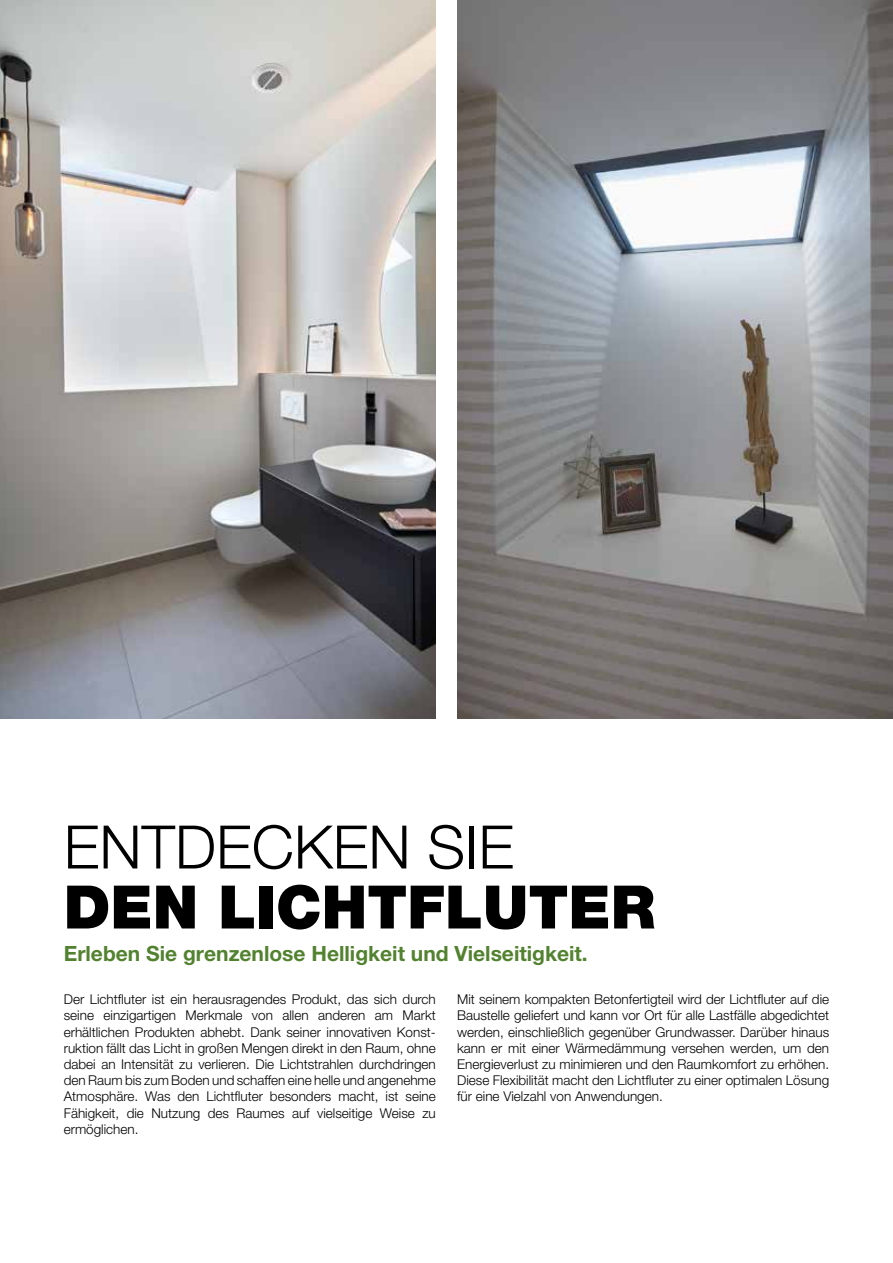
<style>
.page{position:relative;width:893px;height:1263px;background:#fff}
.page>*{position:absolute;margin:0;border:0;box-sizing:border-box;transform-origin:0 0}
.t1{font:900 60px "Helvetica Neue LT Pro";color:#000}
.t2{font:300 60px "Helvetica Neue LT Pro";color:#000}
.t3{font:700 21px "Helvetica Neue LT Pro";color:#52822f}
.t4{font:300 13.5px/16.2px "Helvetica Neue LT Pro";color:#000;text-align:justify}
</style>
<div class="page">
<img style="left:457px;top:0;width:436px;height:719px">
<img style="left:0;top:0;width:436px;height:719px">
<h1 class="t2" style="left:64px;top:810px;width:452px">ENTDECKEN SIE</h1>
<h1 class="t1" style="left:64px;top:871px;width:593px">DEN LICHTFLUTER</h1>
<h2 class="t3" style="left:64px;top:940px;width:525px">Erleben Sie grenzenlose Helligkeit und Vielseitigkeit.</h2>
<p class="t4" style="left:64px;top:991px;width:374px">Der Lichtfluter ist ein herausragendes Produkt, das sich durch seine einzigartigen Merkmale von allen anderen am Markt erhältlichen Produkten abhebt. Dank seiner innovativen Konst&shy;ruktion fällt das Licht in großen Mengen direkt in den Raum, ohne dabei an Intensität zu verlieren. Die Lichtstrahlen durchdringen den Raum bis zum Boden und schaffen eine helle und angenehme Atmosphäre. Was den Lichtfluter besonders macht, ist seine Fähigkeit, die Nutzung des Raumes auf vielseitige Weise zu ermöglichen.</p>
<p class="t4" style="left:457px;top:991px;width:374px">Mit seinem kompakten Betonfertigteil wird der Lichtfluter auf die Baustelle geliefert und kann vor Ort für alle Lastfälle abgedichtet werden, einschließlich gegenüber Grundwasser. Darüber hinaus kann er mit einer Wärmedämmung versehen werden, um den Energieverlust zu minimieren und den Raumkomfort zu erhöhen.<br>Diese Flexibilität macht den Lichtfluter zu einer optimalen Lösung für eine Vielzahl von Anwendungen.</p>
</div>
